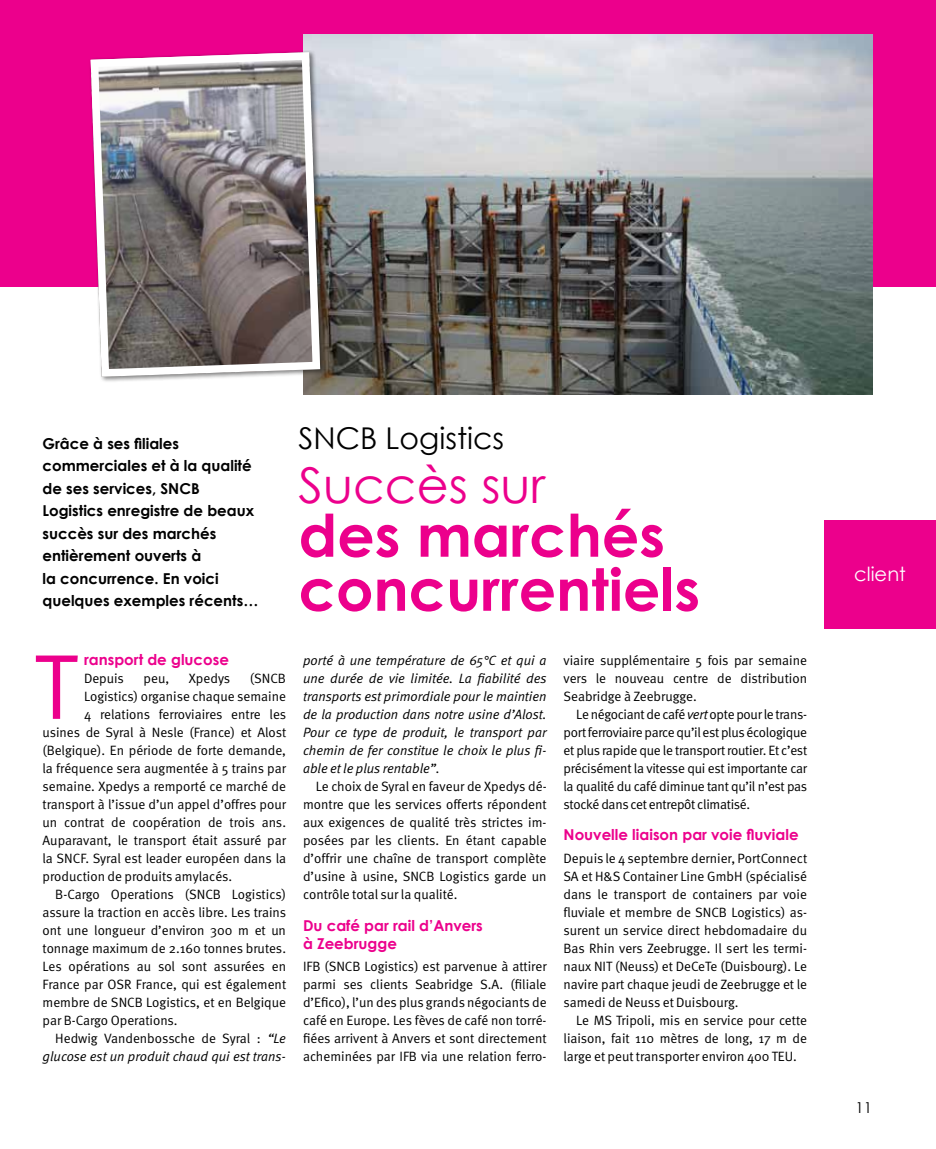
<style>
.page{position:relative;width:936px;height:1149px;background:#fff}
.page>*{position:absolute;margin:0;border:0;box-sizing:border-box;transform-origin:0 0}
.t1{font:92.25px "Meta Normal Caps";color:#ec008c}
.t2{font:700 58.5px/54px "Century Gothic";color:#ec008c}
.t3{font:49.2px "Century Gothic";color:#ec008c}
.t4{font:30px "Century Gothic";color:#000}
.t5{font:19.5px "Century Gothic";color:#fff}
.t6{font:700 15px/22.5px "Century Gothic";color:#000}
.t7{font:700 15px/18px "Century Gothic";color:#ec008c}
.t8{font:15px "Century Gothic";color:#000}
.t9{font:13.5px/18px "Meta Normal";color:#000;text-align:justify}
.t10{font:italic 13.5px/18px "Meta Normal";color:#000;text-align:justify}
.s1{font-style:italic}
</style>
<div class="page">
<div style="left:0;top:0;width:935px;height:286px;background:#ec008c"></div>
<div style="left:824px;top:520px;width:111px;height:108px;background:#ec008c"></div>
<img style="left:303px;top:34px;width:569px;height:360px">
<div style="left:89px;top:50px;width:238px;height:333px;background:#000;opacity:.5"></div>
<svg style="left:87px;top:48px;width:237px;height:332px"></svg>
<p class="t6" style="left:43px;top:431px;width:138px">Grâce à ses filiales</p>
<h3 class="t4" style="left:298px;top:419px;width:207px">SNCB Logistics</h3>
<p class="t6" style="left:43px;top:454px;width:217px">commerciales et à la qualité de ses services, SNCB<br>Logistics enregistre de beaux succès sur des marchés entièrement ouverts à<br>la concurrence. En voici quelques exemples récents…</p>
<h3 class="t3" style="left:298px;top:454px;width:248px">Succès sur</h3>
<h2 class="t2" style="left:298px;top:507px;width:403px">des marchés concurrentiels</h2>
<h1 class="t1" style="left:34px;top:633px;width:43px">T</h1>
<p class="t7" style="left:84px;top:649px;width:146px">ransport de glucose</p>
<p class="t9" style="left:84px;top:668px;width:41px">Depuis</p>
<p class="t9" style="left:144px;top:668px;width:27px">peu,</p>
<p class="t9" style="left:189px;top:668px;width:43px">Xpedys</p>
<p class="t9" style="left:250px;top:668px;width:38px">(SNCB</p>
<p class="t9" style="left:84px;top:686px;width:203px">Logistics) organise chaque semaine</p>
<p class="t9" style="left:84px;top:704px;width:204px">4 relations ferroviaires entre les</p>
<p class="t9" style="left:43px;top:722px;width:245px">usines de Syral à Nesle (France) et Alost</p>
<p class="t9" style="left:43px;top:740px;width:245px">(Belgique). En période de forte demande,</p>
<p class="t9" style="left:43px;top:758px;width:245px">la fréquence sera augmentée à 5 trains par</p>
<p class="t9" style="left:43px;top:776px;width:245px">semaine. Xpedys a remporté ce marché de</p>
<p class="t9" style="left:43px;top:794px;width:245px">transport à l’issue d’un appel d’offres pour</p>
<p class="t9" style="left:43px;top:812px;width:245px">un contrat de coopération de trois ans.</p>
<p class="t9" style="left:43px;top:830px;width:245px">Auparavant, le transport était assuré par</p>
<p class="t9" style="left:43px;top:848px;width:245px">la SNCF. Syral est leader européen dans la</p>
<p class="t9" style="left:43px;top:866px;width:191px">production de produits amylacés.</p>
<p class="t9" style="left:55px;top:884px;width:232px">B-Cargo Operations (SNCB Logistics)</p>
<p class="t9" style="left:43px;top:902px;width:245px">assure la traction en accès libre. Les trains</p>
<p class="t9" style="left:43px;top:920px;width:245px">ont une longueur d’environ 300 m et un</p>
<p class="t9" style="left:43px;top:938px;width:245px">tonnage maximum de 2.160 tonnes brutes.</p>
<p class="t9" style="left:43px;top:956px;width:245px">Les opérations au sol sont assurées en</p>
<p class="t9" style="left:43px;top:974px;width:245px">France par OSR France, qui est également</p>
<p class="t9" style="left:43px;top:992px;width:245px">membre de SNCB Logistics, et en Belgique</p>
<p class="t9" style="left:43px;top:1010px;width:137px">par B-Cargo Operations.</p>
<p class="t9" style="left:55px;top:1028px;width:232px">Hedwig Vandenbossche de Syral : <span class="s1">“Le</span></p>
<p class="t10" style="left:43px;top:1046px;width:245px">glucose est un produit chaud qui est trans-</p>
<p class="t10" style="left:303px;top:650px;width:245px">porté à une température de 65°C et qui a une durée de vie limitée. La fiabilité des transports est primordiale pour le maintien de la production dans notre usine d’Alost.<br>Pour ce type de produit, le transport par chemin de fer constitue le choix le plus fi&shy;able et le plus rentable”.</p>
<p class="t9" style="left:303px;top:776px;width:245px;text-indent:13px">Le choix de Syral en faveur de Xpedys dé&shy;montre que les services offerts répondent aux exigences de qualité très strictes im&shy;posées par les clients. En étant capable d’offrir une chaîne de transport complète d’usine à usine, SNCB Logistics garde un contrôle total sur la qualité.</p>
<p class="t7" style="left:303px;top:915px;width:181px">Du café par rail d’Anvers à Zeebrugge</p>
<p class="t9" style="left:303px;top:956px;width:245px">IFB (SNCB Logistics) est parvenue à attirer parmi ses clients Seabridge S.A. (filiale d’Efico), l’un des plus grands négociants de café en Europe. Les fèves de café non torré&shy;fiées arrivent à Anvers et sont directement acheminées par IFB via une relation ferro-</p>
<p class="t9" style="left:563px;top:650px;width:245px">viaire supplémentaire 5 fois par semaine vers le nouveau centre de distribution Seabridge à Zeebrugge.</p>
<p class="t9" style="left:563px;top:704px;width:245px;text-indent:13px">Le négociant de café <span class="s1">vert</span> opte pour le trans&shy;port ferroviaire parce qu’il est plus écologique et plus rapide que le transport routier. Et c’est précisément la vitesse qui est importante car la qualité du café diminue tant qu’il n’est pas stocké dans cet entrepôt climatisé.</p>
<p class="t7" style="left:563px;top:825px;width:236px">Nouvelle liaison par voie fluviale</p>
<p class="t9" style="left:563px;top:848px;width:245px">Depuis le 4 septembre dernier, PortConnect SA et H&amp;S Container Line GmbH (spécialisé dans le transport de containers par voie fluviale et membre de SNCB Logistics) as&shy;surent un service direct hebdomadaire du Bas Rhin vers Zeebrugge. Il sert les termi&shy;naux NIT (Neuss) et DeCeTe (Duisbourg). Le navire part chaque jeudi de Zeebrugge et le samedi de Neuss et Duisbourg.</p>
<p class="t9" style="left:563px;top:1010px;width:245px;text-indent:13px">Le MS Tripoli, mis en service pour cette liaison, fait 110 mètres de long, 17 m de large et peut transporter environ 400 TEU.</p>
<h3 class="t5" style="left:854px;top:562px;width:53px">client</h3>
<p class="t8" style="left:855px;top:1098px;width:18px">11</p>
</div>
